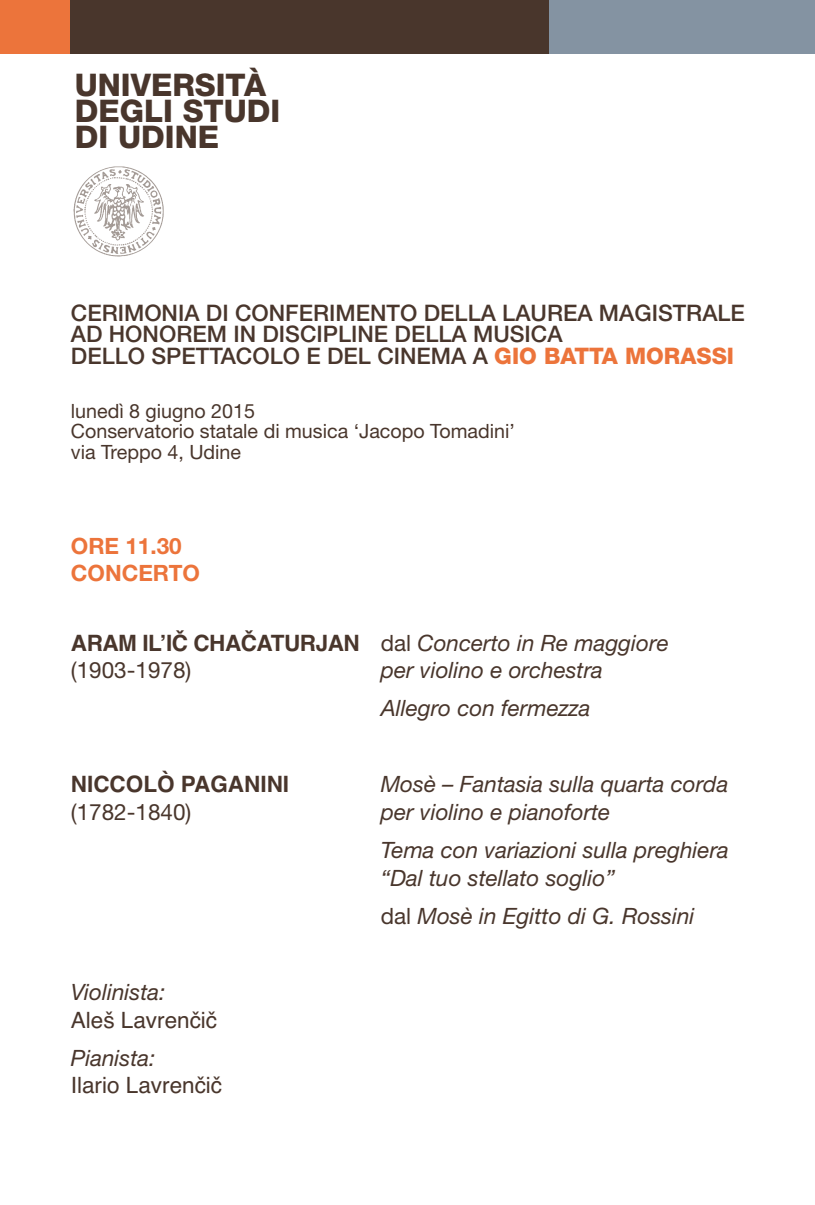
<style>
.page{position:relative;width:815px;height:1205px;background:#fff}
.page>*{position:absolute;margin:0;border:0;box-sizing:border-box;transform-origin:0 0}
.t1{font:800 31.25px/26.2px "Helvetica Neue";color:#49362c}
.t2{font:500 22.75px/21.8px "Helvetica Neue";color:#49362c}
.t3{font:italic 22.5px/38.2px "Helvetica Neue";color:#49362c}
.t4{font:700 22.5px "Helvetica";letter-spacing:-.02em;color:#49362c}
.t5{font:22.5px "Helvetica";color:#49362c}
.t6{font:22.5px "Helvetica Neue";color:#49362c}
.t7{font:700 22.5px/27.5px "Helvetica Neue";color:#ec743b}
.t8{font:700 22.5px "Helvetica";color:#49362c}
.t9{font:19.75px/20.8px "Helvetica Neue";color:#49362c}
.s1{font-weight:800;color:#ec743b}
.s2{font-family:"Helvetica Neue";font-weight:400}
.s3{font-family:"Helvetica Neue";font-weight:400;font-style:italic}
.s4{font-style:normal}
</style>
<div class="page">
<img style="left:73px;top:166px;width:91px;height:91px">
<div style="left:0;top:0;width:151px;height:53px;background:#ec743b"></div>
<div style="left:499px;top:0;width:316px;height:53px;background:#8493a2"></div>
<div style="left:71px;top:0;width:478px;height:53px;background:#49362c"></div>
<h1 class="t1" style="left:75px;top:74px;width:207px">UNIVERSITÀ<br>DEGLI STUDI<br>DI UDINE</h1>
<p class="t2" style="left:71px;top:304px;width:676px">CERIMONIA DI CONFERIMENTO DELLA LAUREA MAGISTRALE<br>AD HONOREM IN DISCIPLINE DELLA MUSICA<br>DELLO SPETTACOLO E DEL CINEMA A <span class="s1">GIO BATTA MORASSI</span></p>
<p class="t9" style="left:71px;top:402px;width:445px">lunedì 8 giugno 2015<br>Conservatorio statale di musica ‘Jacopo Tomadini’ via Treppo 4, Udine</p>
<p class="t7" style="left:71px;top:534px;width:131px">ORE 11.30<br>CONCERTO</p>
<p class="t4" style="left:71px;top:629px;width:599px">ARAM IL’IČ CHAČATURJAN <span class="s2">dal</span> <span class="s3">Concerto in Re maggiore</span></p>
<p class="t6" style="left:71px;top:662px;width:122px">(1903-1978)</p>
<p class="t3" style="left:381px;top:653px;width:224px">per violino e orchestra<br>Allegro con fermezza</p>
<p class="t8" style="left:71px;top:771px;width:220px">NICCOLÒ PAGANINI</p>
<p class="t3" style="left:381px;top:767px;width:349px">Mosè – Fantasia sulla quarta corda</p>
<p class="t6" style="left:71px;top:804px;width:122px">(1782-1840)</p>
<p class="t3" style="left:381px;top:795px;width:350px">per violino e pianoforte<br>Tema con variazioni sulla preghiera</p>
<p class="t3" style="left:381px;top:860px;width:315px">“Dal tuo stellato soglio”<br><span class="s4">dal</span> Mosè in Egitto di G. Rossini</p>
<p class="t3" style="left:71px;top:975px;width:96px">Violinista:</p>
<p class="t5" style="left:71px;top:1006px;width:148px">Aleš Lavrenčič</p>
<p class="t3" style="left:71px;top:1041px;width:86px">Pianista:</p>
<p class="t5" style="left:71px;top:1072px;width:153px">Ilario Lavrenčič</p>
</div>
